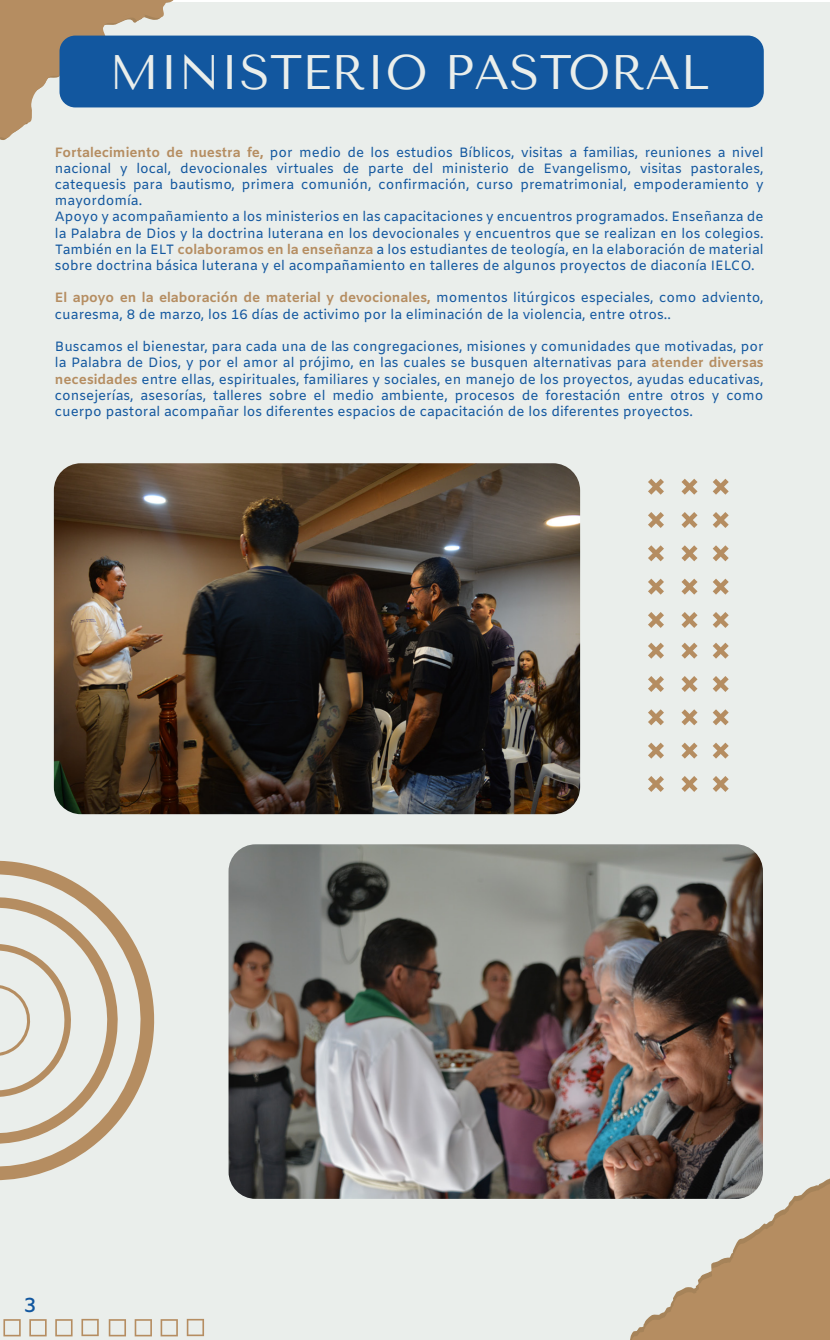
<style>
.page{position:relative;width:830px;height:1340px;background:#fff}
.page>*{position:absolute;margin:0;border:0;box-sizing:border-box;transform-origin:0 0}
.t1{font:48.15px "Tenor Sans";color:#eaeeeb}
.t2{font:600 20.25px "Amiko";color:#12579f}
.t3{font:13.5px/16.2px "Amiko";color:#12579f}
.s1{font-weight:700;color:#b58d61}
</style>
<div class="page">
<div style="left:0;top:3px;width:829px;height:1336px;background:#eaeeeb"></div>
<svg style="left:0;top:0;width:179px;height:108px;fill:#b58d61"></svg>
<svg style="left:66px;top:0;width:110px;height:38px"></svg>
<svg style="left:0;top:74px;width:43px;height:66px"></svg>
<div style="left:59px;top:36px;width:704px;height:71px;background:#12579f;border-radius:16px"></div>
<svg style="left:552px;top:1134px;width:277px;height:205px"></svg>
<svg style="left:648px;top:612px;width:15px;height:16px"></svg>
<svg style="left:648px;top:578px;width:15px;height:16px"></svg>
<svg style="left:648px;top:545px;width:15px;height:16px"></svg>
<svg style="left:648px;top:512px;width:15px;height:16px"></svg>
<svg style="left:648px;top:478px;width:15px;height:16px"></svg>
<svg style="left:681px;top:612px;width:16px;height:16px"></svg>
<svg style="left:681px;top:578px;width:16px;height:16px"></svg>
<svg style="left:681px;top:545px;width:16px;height:16px"></svg>
<svg style="left:681px;top:512px;width:16px;height:16px"></svg>
<svg style="left:681px;top:478px;width:16px;height:16px"></svg>
<svg style="left:712px;top:612px;width:16px;height:16px"></svg>
<svg style="left:712px;top:578px;width:16px;height:16px"></svg>
<svg style="left:712px;top:545px;width:16px;height:16px"></svg>
<svg style="left:712px;top:512px;width:16px;height:16px"></svg>
<svg style="left:712px;top:478px;width:16px;height:16px"></svg>
<svg style="left:648px;top:776px;width:15px;height:16px"></svg>
<svg style="left:648px;top:742px;width:15px;height:16px"></svg>
<svg style="left:648px;top:709px;width:15px;height:16px"></svg>
<svg style="left:648px;top:676px;width:15px;height:16px"></svg>
<svg style="left:648px;top:642px;width:15px;height:16px"></svg>
<svg style="left:681px;top:776px;width:16px;height:16px"></svg>
<svg style="left:681px;top:742px;width:16px;height:16px"></svg>
<svg style="left:681px;top:709px;width:16px;height:16px"></svg>
<svg style="left:681px;top:676px;width:16px;height:16px"></svg>
<svg style="left:681px;top:642px;width:16px;height:16px"></svg>
<svg style="left:712px;top:776px;width:16px;height:16px"></svg>
<svg style="left:712px;top:742px;width:16px;height:16px"></svg>
<svg style="left:712px;top:709px;width:16px;height:16px"></svg>
<svg style="left:712px;top:676px;width:16px;height:16px"></svg>
<svg style="left:712px;top:642px;width:16px;height:16px"></svg>
<svg style="left:0;top:860px;width:155px;height:320px"></svg>
<svg style="left:0;top:893px;width:121px;height:250px"></svg>
<svg style="left:81px;top:1318px;width:18px;height:18px"></svg>
<svg style="left:55px;top:1319px;width:17px;height:17px"></svg>
<svg style="left:29px;top:1319px;width:18px;height:17px"></svg>
<svg style="left:3px;top:1319px;width:18px;height:17px"></svg>
<svg style="left:187px;top:1318px;width:17px;height:18px"></svg>
<svg style="left:160px;top:1319px;width:18px;height:17px"></svg>
<svg style="left:135px;top:1319px;width:17px;height:17px"></svg>
<svg style="left:109px;top:1319px;width:17px;height:17px"></svg>
<img style="left:54px;top:463px;width:526px;height:351px">
<img style="left:228px;top:844px;width:534px;height:354px">
<h1 class="t1" style="left:109px;top:45px;width:601px">MINISTERIO PASTORAL</h1>
<p class="t3" style="left:55px;top:145px;width:710px"><span class="s1">Fortalecimiento de nuestra fe,</span> por medio de los estudios Bíblicos, visitas a familias, reuniones a nivel nacional y local, devocionales virtuales de parte del ministerio de Evangelismo, visitas pastorales, catequesis para bautismo, primera comunión, confirmación, curso prematrimonial, empoderamiento y mayordomía.<br>Apoyo y acompañamiento a los ministerios en las capacitaciones y encuentros programados. Enseñanza de la Palabra de Dios y la doctrina luterana en los devocionales y encuentros que se realizan en los colegios.<br>También en la ELT <span class="s1">colaboramos en la enseñanza</span> a los estudiantes de teología, en la elaboración de material sobre doctrina básica luterana y el acompañamiento en talleres de algunos proyectos de diaconía IELCO.</p>
<p class="t3" style="left:55px;top:291px;width:709px"><span class="s1">El apoyo en la elaboración de material y devocionales,</span> momentos litúrgicos especiales, como adviento, cuaresma, 8 de marzo, los 16 días de activimo por la eliminación de la violencia, entre otros..</p>
<p class="t3" style="left:55px;top:339px;width:710px;text-align:justify">Buscamos el bienestar, para cada una de las congregaciones, misiones y comunidades que motivadas, por la Palabra de Dios, y por el amor al prójimo, en las cuales se busquen alternativas para <span class="s1">atender diversas necesidades</span> entre ellas, espirituales, familiares y sociales, en manejo de los proyectos, ayudas educativas, consejerías, asesorías, talleres sobre el medio ambiente, procesos de forestación entre otros y como cuerpo pastoral acompañar los diferentes espacios de capacitación de los diferentes proyectos.</p>
<h2 class="t2" style="left:24px;top:1293px;width:14px">3</h2>
</div>
